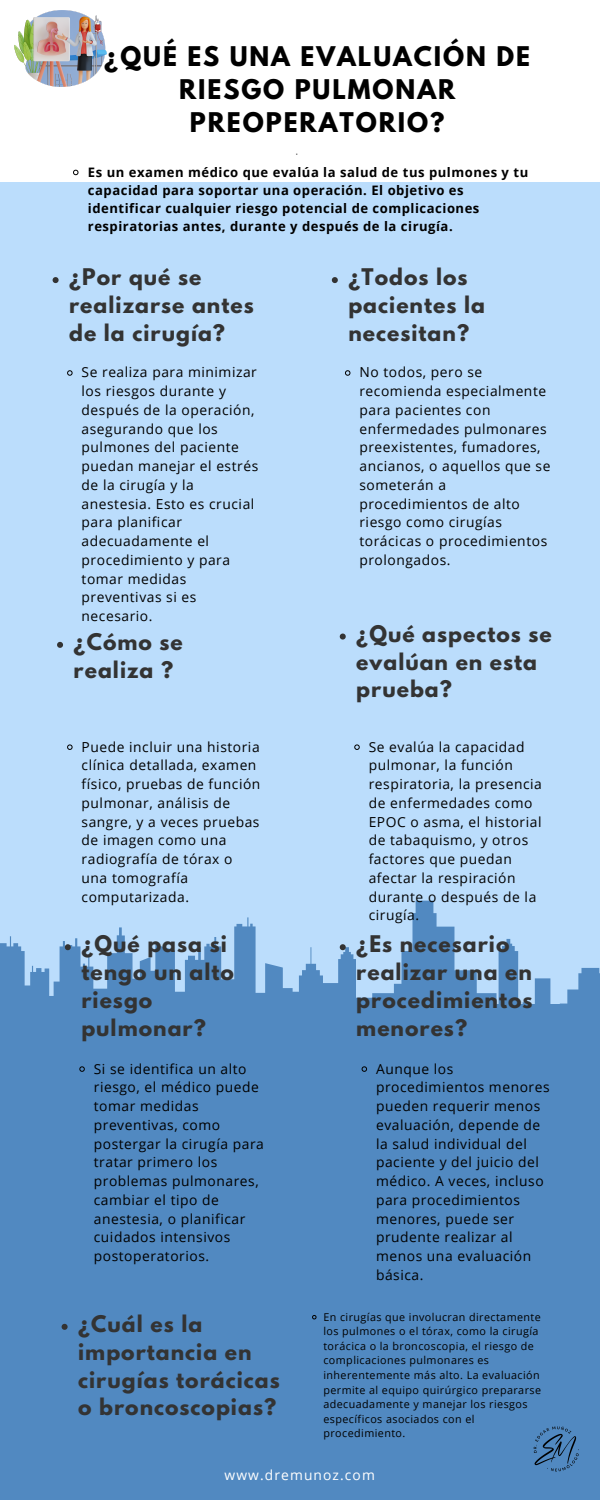
<style>
.page{position:relative;width:600px;height:1500px;background:#5189c1}
.page>*{position:absolute;margin:0;border:0;box-sizing:border-box;transform-origin:0 0}
.t1{font:700 24px/33px "League Spartan";letter-spacing:.08em;color:#000;text-align:center}
.t2{font:700 20.3px/27.8px "League Spartan";letter-spacing:.05em;color:#333}
.t3{font:14.9px "Raleway";color:#4e4e4e}
.t4{font:13.8px/18.8px "Open Sans";letter-spacing:.04em;color:#000}
.t5{font:13.8px "Open Sans";letter-spacing:.08em;color:#fff}
.t6{font:700 13.1px/18px "Open Sans";letter-spacing:.04em;color:#000}
.t7{font:10.8px/14.6px "Open Sans";letter-spacing:.04em;color:#000}
</style>
<div class="page">
<div style="left:0;top:0;width:600px;height:269px;background:#fff"></div>
<div style="left:0;top:182px;width:600px;height:822px;background:#bbddfc"></div>
<svg style="left:293px;top:901px;width:307px;height:103px"></svg>
<img style="left:533px;top:1426px;width:46px;height:46px">
<img style="left:14px;top:10px;width:92px;height:76px">
<svg style="left:332px;top:277px;width:6px;height:6px"></svg>
<svg style="left:345px;top:370px;width:6px;height:6px"></svg>
<svg style="left:73px;top:169px;width:6px;height:7px"></svg>
<svg style="left:53px;top:277px;width:6px;height:6px"></svg>
<svg style="left:67px;top:370px;width:6px;height:6px"></svg>
<svg style="left:57px;top:642px;width:6px;height:6px"></svg>
<svg style="left:340px;top:634px;width:6px;height:6px"></svg>
<svg style="left:0;top:917px;width:293px;height:87px"></svg>
<svg style="left:340px;top:944px;width:6px;height:6px"></svg>
<svg style="left:67px;top:744px;width:6px;height:6px"></svg>
<svg style="left:79px;top:1066px;width:6px;height:6px"></svg>
<svg style="left:354px;top:744px;width:6px;height:6px"></svg>
<svg style="left:361px;top:1066px;width:6px;height:6px"></svg>
<svg style="left:62px;top:1324px;width:6px;height:6px"></svg>
<svg style="left:312px;top:1315px;width:5px;height:5px"></svg>
<p class="t1" style="left:104px;top:43px;width:427px">¿QUÉ ES UNA EVALUACIÓN DE<br>RIESGO PULMONAR<br>PREOPERATORIO?</p>
<p class="t3" style="left:295px;top:141px;width:4px">.</p>
<p class="t6" style="left:88px;top:163px;width:442px">Es un examen médico que evalúa la salud de tus pulmones y tu capacidad para soportar una operación. El objetivo es identificar cualquier riesgo potencial de complicaciones respiratorias antes, durante y después de la cirugía.</p>
<p class="t2" style="left:69px;top:266px;width:186px">¿Por qué se realizarse antes de la cirugía?</p>
<p class="t2" style="left:348px;top:266px;width:138px">¿Todos los pacientes la necesitan?</p>
<p class="t4" style="left:359px;top:363px;width:193px">No todos, pero se recomienda especialmente para pacientes con enfermedades pulmonares preexistentes, fumadores, ancianos, o aquellos que se someterán a procedimientos de alto riesgo como cirugías torácicas o procedimientos prolongados.</p>
<p class="t4" style="left:82px;top:363px;width:178px">Se realiza para minimizar los riesgos durante y después de la operación, asegurando que los pulmones del paciente puedan manejar el estrés de la cirugía y la anestesia. Esto es crucial para planificar adecuadamente el procedimiento y para tomar medidas preventivas si es necesario.</p>
<p class="t2" style="left:74px;top:631px;width:111px">¿Cómo se realiza ?</p>
<p class="t2" style="left:356px;top:622px;width:197px">¿Qué aspectos se evalúan en esta prueba?</p>
<p class="t4" style="left:82px;top:737px;width:180px">Puede incluir una historia clínica detallada, examen físico, pruebas de función pulmonar, análisis de sangre, y a veces pruebas de imagen como una radiografía de tórax o una tomografía computarizada.</p>
<p class="t4" style="left:369px;top:737px;width:175px">Se evalúa la capacidad pulmonar, la función respiratoria, la presencia de enfermedades como<br>EPOC o asma, el historial de tabaquismo, y otros factores que puedan afectar la respiración durante o después de la cirugía.</p>
<p class="t2" style="left:81px;top:933px;width:154px">¿Qué pasa si tengo un alto riesgo pulmonar?</p>
<p class="t2" style="left:356px;top:933px;width:178px">¿Es necesario realizar una en procedimientos menores?</p>
<p class="t4" style="left:94px;top:1059px;width:172px">Si se identifica un alto riesgo, el médico puede tomar medidas preventivas, como postergar la cirugía para tratar primero los problemas pulmonares, cambiar el tipo de anestesia, o planificar cuidados intensivos postoperatorios.</p>
<p class="t4" style="left:376px;top:1059px;width:175px">Aunque los procedimientos menores pueden requerir menos evaluación, depende de la salud individual del paciente y del juicio del médico. A veces, incluso para procedimientos menores, puede ser prudente realizar al menos una evaluación básica.</p>
<p class="t2" style="left:78px;top:1313px;width:203px">¿Cuál es la importancia en cirugías torácicas o broncoscopias?</p>
<p class="t7" style="left:323px;top:1309px;width:219px">En cirugías que involucran directamente los pulmones o el tórax, como la cirugía torácica o la broncoscopia, el riesgo de complicaciones pulmonares es inherentemente más alto. La evaluación permite al equipo quirúrgico prepararse adecuadamente y manejar los riesgos específicos asociados con el procedimiento.</p>
<p class="t5" style="left:225px;top:1466px;width:152px">www.dremunoz.com</p>
</div>
